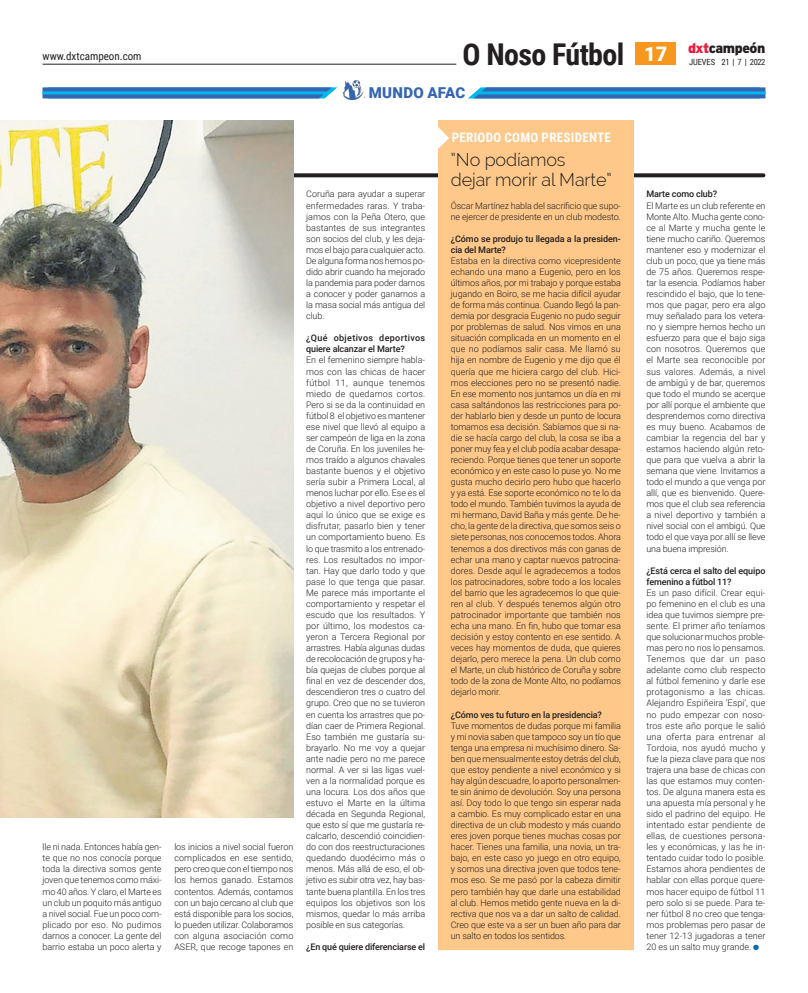
<style>
.page{position:relative;width:808px;height:993px;background:#fff}
.page>*{position:absolute;margin:0;border:0;box-sizing:border-box;transform-origin:0 0}
.t1{font:700 30px "Roboto Condensed";letter-spacing:-.02em;color:#231f20}
._8MDXT_PIEZA_ENTREVI{font:300 18px "Raleway";letter-spacing:-.005em;color:#231f20}
._8MDXT_noticia__TIT{font:900 15px "Roboto";letter-spacing:.025em;color:#3566b1}
.t2{font:900 14px "Interstate";letter-spacing:-.03em;color:#231f20}
._8MDXT_PIEZA_ENTREVI-2{font:700 13px "Roboto Condensed";letter-spacing:.025em;color:#fff}
.t3{font:11px "Roboto Condensed";color:#231f20}
._8MDXT_txt_sin_sangr{font:300 9px/11.1px "Roboto";letter-spacing:-.01em;color:#231f20;text-align:justify}
._8MDXT_txt_sin_sangr-2{font:500 9px/11.1px "Roboto";letter-spacing:-.01em;color:#231f20}
._8MDXT_txt_sin_sangr-3{font:500 9px/11.1px "Roboto";letter-spacing:.03em;color:#231f20}
.t4{font:8.5px "Roboto Condensed";letter-spacing:-.01em;color:#231f20}
.s1{font-family:"Roboto";font-size:20px;color:#fff}
.s2{color:#ed1a3a}
.s3{color:#006dad}
</style>
<div class="page">
<svg style="left:293px;top:173px;width:470px;height:4px"></svg>
<img style="left:0;top:120px;width:293px;height:696px">
<div style="left:438px;top:120px;width:196px;height:829px;background:#fdc889"></div>
<svg style="left:438px;top:127px;width:11px;height:22px"></svg>
<img style="left:342px;top:80px;width:22px;height:20px">
<svg style="left:43px;top:87px;width:294px;height:11px;background:#3875ba"></svg>
<hr style="left:43px;top:91px;width:285px;height:3px;background:#00b7f0">
<svg style="left:468px;top:87px;width:297px;height:11px;background:#3975ba"></svg>
<hr style="left:478px;top:91px;width:287px;height:3px;background:#00b7f0">
<div style="left:636px;top:43px;width:40px;height:22px;background:#f7971d"></div>
<hr style="left:43px;top:64px;width:580px;height:1px;background:#231f20">
<div style="left:456px;top:41px;width:168px;height:25px;background:#fff"></div>
<p class="t3" style="left:43px;top:49px;width:101px">www.dxtcampeon.com</p>
<h1 class="t1" style="left:462px;top:33px;width:163px">O NOSO FÚTBOL</h1>
<p class="_8MDXT_noticia__TIT" style="left:369px;top:82px;width:98px">MUNDO AFAC</p>
<p class="_8MDXT_txt_sin_sangr" style="left:43px;top:840px;width:121px">lle ni nada. Entonces había gen&shy;te que no nos conocía porque toda la directiva somos gente joven que tenemos como máxi&shy;mo 40 años. Y claro, el Marte es un club un poquito más antiguo a nivel social. Fue un poco com&shy;plicado por eso. No pudimos darnos a conocer. La gente del barrio estaba un poco alerta y</p>
<p class="_8MDXT_txt_sin_sangr" style="left:174px;top:840px;width:121px">los inicios a nivel social fueron complicados en ese sentido, pero creo que con el tiempo nos los hemos ganado. Estamos contentos. Además, contamos con un bajo cercano al club que está disponible para los socios, lo pueden utilizar. Colaboramos con alguna asociación como ASER, que recoge tapones en</p>
<p class="_8MDXT_txt_sin_sangr" style="left:306px;top:188px;width:121px">Coruña para ayudar a superar enfermedades raras. Y traba&shy;jamos con la Peña Otero, que bastantes de sus integrantes son socios del club, y les deja&shy;mos el bajo para cualquier acto.<br>De alguna forma nos hemos po&shy;dido abrir cuando ha mejorado la pandemia para poder darnos a conocer y poder ganarnos a la masa social más antigua del club.</p>
<p class="_8MDXT_txt_sin_sangr-3" style="left:306px;top:332px;width:120px">¿Qué objetivos deportivos quiere alcanzar el Marte?</p>
<p class="_8MDXT_txt_sin_sangr" style="left:306px;top:354px;width:121px">En el femenino siempre habla&shy;mos con las chicas de hacer fútbol 11, aunque tenemos miedo de quedarnos cortos.<br>Pero si se da la continuidad en fútbol 8 el objetivo es mantener ese nivel que llevó al equipo a ser campeón de liga en la zona de Coruña. En los juveniles he&shy;mos traído a algunos chavales bastante buenos y el objetivo sería subir a Primera Local, al menos luchar por ello. Ese es el objetivo a nivel deportivo pero aquí lo único que se exige es disfrutar, pasarlo bien y tener un comportamiento bueno. Es lo que trasmito a los entrenado&shy;res. Los resultados no impor&shy;tan. Hay que darlo todo y que pase lo que tenga que pasar.<br>Me parece más importante el comportamiento y respetar el escudo que los resultados. Y por último, los modestos ca&shy;yeron a Tercera Regional por arrastres. Había algunas dudas de recolocación de grupos y ha&shy;bía quejas de clubes porque al final en vez de descender dos, descendieron tres o cuatro del grupo. Creo que no se tuvieron en cuenta los arrastres que po&shy;dían caer de Primera Regional.<br>Eso también me gustaría su&shy;brayarlo. No me voy a quejar ante nadie pero no me parece normal. A ver si las ligas vuel&shy;ven a la normalidad porque es una locura. Los dos años que estuvo el Marte en la última década en Segunda Regional, que esto sí que me gustaría re&shy;calcarlo, descendió coincidien&shy;do con dos reestructuraciones quedando duodécimo más o menos. Más allá de eso, el ob&shy;jetivo es subir otra vez, hay bas&shy;tante buena plantilla. En los tres equipos los objetivos son los mismos, quedar lo más arriba posible en sus categorías.</p>
<p class="_8MDXT_txt_sin_sangr-2" style="left:306px;top:940px;width:121px">¿En qué quiere diferenciarse el</p>
<p class="_8MDXT_PIEZA_ENTREVI-2" style="left:452px;top:128px;width:62px">PERIODO COMO</p>
<p class="_8MDXT_PIEZA_ENTREVI-2" style="left:542px;top:128px;width:71px">PRESIDENTE</p>
<p class="_8MDXT_PIEZA_ENTREVI" style="left:451px;top:149px;width:116px">“No podíamos</p>
<p class="_8MDXT_PIEZA_ENTREVI" style="left:451px;top:169px;width:163px">dejar morir al Marte”</p>
<p class="_8MDXT_txt_sin_sangr" style="left:451px;top:199px;width:172px">Óscar Martínez habla del sacrificio que supo&shy;ne ejercer de presidente en un club modesto.</p>
<p class="_8MDXT_txt_sin_sangr-2" style="left:451px;top:232px;width:172px">¿Cómo se produjo tu llegada a la presiden&shy;cia del Marte?</p>
<p class="_8MDXT_txt_sin_sangr" style="left:451px;top:255px;width:172px">Estaba en la directiva como vicepresidente echando una mano a Eugenio, pero en los últimos años, por mi trabajo y porque estaba jugando en Boiro, se me hacia difícil ayudar de forma más continua. Cuando llegó la pan&shy;demia por desgracia Eugenio no pudo seguir por problemas de salud. Nos vimos en una situación complicada en un momento en el que no podíamos salir casa. Me llamó su hija en nombre de Eugenio y me dijo que él quería que me hiciera cargo del club. Hici&shy;mos elecciones pero no se presentó nadie.<br>En ese momento nos juntamos un día en mi casa saltándonos las restricciones para po&shy;der hablarlo bien y desde un punto de locura tomamos esa decisión. Sabíamos que si na&shy;die se hacía cargo del club, la cosa se iba a poner muy fea y el club podía acabar desapa&shy;reciendo. Porque tienes que tener un soporte económico y en este caso lo puse yo. No me gusta mucho decirlo pero hubo que hacerlo y ya está. Ese soporte económico no te lo da todo el mundo. También tuvimos la ayuda de mi hermano, David Baña y más gente. De he&shy;cho, la gente de la directiva, que somos seis o siete personas, nos conocemos todos. Ahora tenemos a dos directivos más con ganas de echar una mano y captar nuevos patrocina&shy;dores. Desde aquí le agradecemos a todos los patrocinadores, sobre todo a los locales del barrio que les agradecemos lo que quie&shy;ren al club. Y después tenemos algún otro patrocinador importante que también nos echa una mano. En fin, hubo que tomar esa decisión y estoy contento en ese sentido. A veces hay momentos de duda, que quieres dejarlo, pero merece la pena. Un club como el Marte, un club histórico de Coruña y sobre todo de la zona de Monte Alto, no podíamos dejarlo morir.</p>
<p class="_8MDXT_txt_sin_sangr-2" style="left:451px;top:708px;width:153px">¿Cómo ves tu futuro en la presidencia?</p>
<p class="_8MDXT_txt_sin_sangr" style="left:451px;top:719px;width:172px">Tuve momentos de dudas porque mi familia y mi novia saben que tampoco soy un tío que tenga una empresa ni muchísimo dinero. Sa&shy;ben que mensualmente estoy detrás del club, que estoy pendiente a nivel económico y si hay algún descuadre, lo aporto personalmen&shy;te sin ánimo de devolución. Soy una persona así. Doy todo lo que tengo sin esperar nada a cambio. Es muy complicado estar en una directiva de un club modesto y más cuando eres joven porque tienes muchas cosas por hacer. Tienes una familia, una novia, un tra&shy;bajo, en este caso yo juego en otro equipo, y somos una directiva joven que todos tene&shy;mos eso. Se me pasó por la cabeza dimitir pero también hay que darle una estabilidad al club. Hemos metido gente nueva en la di&shy;rectiva que nos va a dar un salto de calidad.<br>Creo que este va a ser un buen año para dar un salto en todos los sentidos.</p>
<h3 class="t2" style="left:644px;top:40px;width:123px"><span class="s1">17</span> <span class="s2">dxt</span>campeón</h3>
<p class="t4" style="left:689px;top:56px;width:78px">Jueves 21 | 7 | 2022</p>
<p class="_8MDXT_txt_sin_sangr-2" style="left:646px;top:188px;width:72px">Marte como club?</p>
<p class="_8MDXT_txt_sin_sangr" style="left:646px;top:199px;width:121px">El Marte es un club referente en Monte Alto. Mucha gente cono&shy;ce al Marte y mucha gente le tiene mucho cariño. Queremos mantener eso y modernizar el club un poco, que ya tiene más de 75 años. Queremos respe&shy;tar la esencia. Podíamos haber rescindido el bajo, que lo tene&shy;mos que pagar, pero era algo muy señalado para los vetera&shy;no y siempre hemos hecho un esfuerzo para que el bajo siga con nosotros. Queremos que el Marte sea reconocible por sus valores. Además, a nivel de ambigú y de bar, queremos que todo el mundo se acerque por allí porque el ambiente que desprendemos como directiva es muy bueno. Acabamos de cambiar la regencia del bar y estamos haciendo algún reto&shy;que para que vuelva a abrir la semana que viene. Invitamos a todo el mundo a que venga por allí, que es bienvenido. Quere&shy;mos que el club sea referencia a nivel deportivo y también a nivel social con el ambigú. Que todo el que vaya por allí se lleve una buena impresión.</p>
<p class="_8MDXT_txt_sin_sangr-2" style="left:646px;top:564px;width:121px">¿Está cerca el salto del equipo femenino a fútbol 11?</p>
<p class="_8MDXT_txt_sin_sangr" style="left:646px;top:586px;width:121px">Es un paso difícil. Crear equi&shy;po femenino en el club es una idea que tuvimos siempre pre&shy;sente. El primer año teníamos que solucionar muchos proble&shy;mas pero no nos lo pensamos.<br>Tenemos que dar un paso adelante como club respecto al fútbol femenino y darle ese protagonismo a las chicas.<br>Alejandro Espiñeira ‘Espi’, que no pudo empezar con noso&shy;tros este año porque le salió una oferta para entrenar al Tordoia, nos ayudó mucho y fue la pieza clave para que nos trajera una base de chicas con las que estamos muy conten&shy;tos. De alguna manera esta es una apuesta mía personal y he sido el padrino del equipo. He intentado estar pendiente de ellas, de cuestiones persona&shy;les y económicas, y las he in&shy;tentado cuidar todo lo posible.<br>Estamos ahora pendientes de hablar con ellas porque quere&shy;mos hacer equipo de fútbol 11 pero solo si se puede. Para te&shy;ner fútbol 8 no creo que tenga&shy;mos problemas pero pasar de tener 12-13 jugadoras a tener 20 es un salto muy grande. <span class="s3">●</span></p>
</div>
